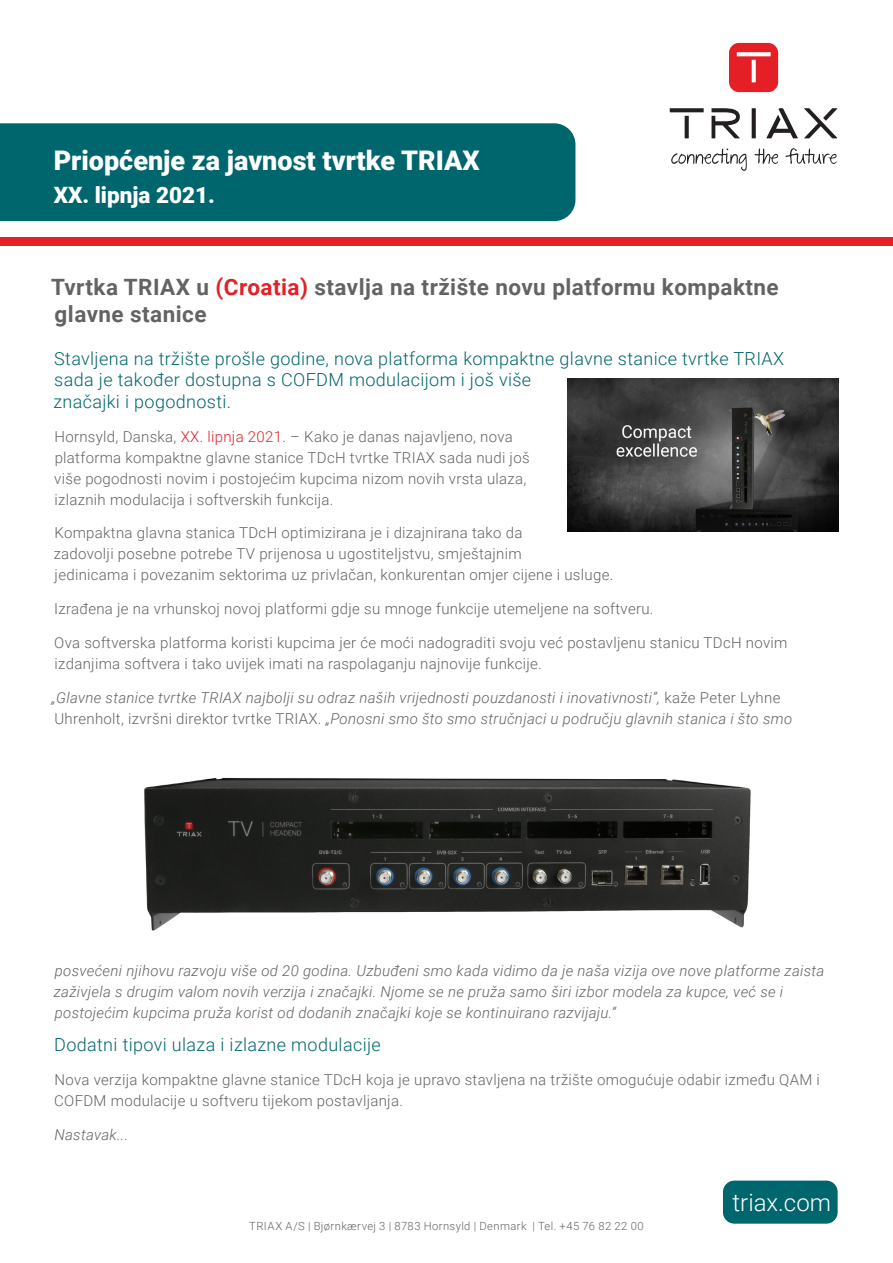
<style>
.page{position:relative;width:893px;height:1263px;background:#fff}
.page>*{position:absolute;margin:0;border:0;box-sizing:border-box;transform-origin:0 0}
.t1{font:900 27px "Roboto";color:#fff}
.t2{font:300 24px "Roboto";color:#fff}
.Content_text{font:700 22.5px/27px "Roboto";letter-spacing:.02em;color:#636366}
.t3{font:900 22.5px "Roboto";color:#fff}
.Content_text-2{font:300 18px/21.6px "Roboto";letter-spacing:.02em;color:#00666e}
.Content_text-3{font:300 15px/21px "Roboto";letter-spacing:.02em;color:#636366}
.Content_text-4{font:italic 300 15px/21px "Roboto";letter-spacing:.02em;color:#636366}
.Content_text-5{font:300 11.25px "Roboto";letter-spacing:.035em;color:#636366}
.s1{color:#e41f25}
.s2{font-style:normal}
</style>
<div class="page">
<div style="left:0;top:237px;width:893px;height:9px;background:#e41f25"></div>
<svg style="left:752px;top:108px;width:4px;height:30px"></svg>
<svg style="left:711px;top:108px;width:29px;height:30px"></svg>
<svg style="left:804px;top:108px;width:33px;height:30px"></svg>
<svg style="left:685px;top:116px;width:4px;height:22px"></svg>
<svg style="left:670px;top:108px;width:34px;height:4px"></svg>
<svg style="left:766px;top:108px;width:32px;height:30px"></svg>
<div style="left:729px;top:43px;width:49px;height:49px;background:#e41f25;border-radius:10px"></div>
<svg style="left:752px;top:60px;width:4px;height:22px"></svg>
<svg style="left:737px;top:52px;width:34px;height:4px"></svg>
<svg style="left:671px;top:148px;width:76px;height:23px"></svg>
<svg style="left:755px;top:148px;width:23px;height:16px"></svg>
<svg style="left:785px;top:148px;width:51px;height:16px"></svg>
<div style="left:0;top:123px;width:575px;height:98px;background:#00666e"></div>
<div style="left:723px;top:1180px;width:115px;height:44px;background:#00666e;border-radius:11px"></div>
<img style="left:567px;top:378px;width:272px;height:153px">
<img style="left:144px;top:777px;width:607px;height:154px">
<p class="t1" style="left:54px;top:142px;width:427px">Priopćenje za javnost tvrtke TRIAX</p>
<p class="t3" style="left:54px;top:180px;width:163px">XX. lipnja 2021.</p>
<p class="Content_text" style="left:51px;top:272px;width:729px">Tvrtka TRIAX u <span class="s1">(Croatia)</span> stavlja na tržište novu platformu kompaktne glavne stanice</p>
<p class="Content_text-2" style="left:53px;top:347px;width:732px">Stavljena na tržište prošle godine, nova platforma kompaktne glavne stanice tvrtke TRIAX sada je također dostupna s COFDM modulacijom i još više<br>značajki i pogodnosti.</p>
<p class="Content_text-3" style="left:54px;top:425px;width:477px">Hornsyld, Danska, <span class="s1">XX. lipnja 2021.</span> – Kako je danas najavljeno, nova platforma kompaktne glavne stanice TDcH tvrtke TRIAX sada nudi još više pogodnosti novim i postojećim kupcima nizom novih vrsta ulaza, izlaznih modulacija i softverskih funkcija.</p>
<p class="Content_text-3" style="left:54px;top:522px;width:561px">Kompaktna glavna stanica TDcH optimizirana je i dizajnirana tako da<br>zadovolji posebne potrebe TV prijenosa u ugostiteljstvu, smještajnim<br>jedinicama i povezanim sektorima uz privlačan, konkurentan omjer cijene i usluge.</p>
<p class="Content_text-3" style="left:54px;top:598px;width:601px">Izrađena je na vrhunskoj novoj platformi gdje su mnoge funkcije utemeljene na softveru.</p>
<p class="Content_text-3" style="left:54px;top:631px;width:735px">Ova softverska platforma koristi kupcima jer će moći nadograditi svoju već postavljenu stanicu TDcH novim izdanjima softvera i tako uvijek imati na raspolaganju najnovije funkcije.</p>
<p class="Content_text-4" style="left:52px;top:686px;width:742px">„Glavne stanice tvrtke TRIAX najbolji su odraz naših vrijednosti pouzdanosti i inovativnosti”, <span class="s2">kaže Peter Lyhne<br>Uhrenholt, izvršni direktor tvrtke TRIAX.</span> „Ponosni smo što smo stručnjaci u području glavnih stanica i što smo</p>
<p class="Content_text-4" style="left:54px;top:959px;width:772px">posvećeni njihovu razvoju više od 20 godina. Uzbuđeni smo kada vidimo da je naša vizija ove nove platforme zaista zaživjela s drugim valom novih verzija i značajki. Njome se ne pruža samo širi izbor modela za kupce, već se i postojećim kupcima pruža korist od dodanih značajki koje se kontinuirano razvijaju.”</p>
<p class="Content_text-2" style="left:54px;top:1033px;width:328px">Dodatni tipovi ulaza i izlazne modulacije</p>
<p class="Content_text-3" style="left:54px;top:1069px;width:767px">Nova verzija kompaktne glavne stanice TDcH koja je upravo stavljena na tržište omogućuje odabir između QAM i<br>COFDM modulacije u softveru tijekom postavljanja.</p>
<p class="Content_text-4" style="left:54px;top:1123px;width:75px">Nastavak...</p>
<p class="Content_text-5" style="left:249px;top:1218px;width:396px">TRIAX A/S | Bjørnkærvej 3 | 8783 Hornsyld | Denmark | Tel. +45 76 82 22 00</p>
<p class="t2" style="left:733px;top:1186px;width:100px">triax.com</p>
</div>
